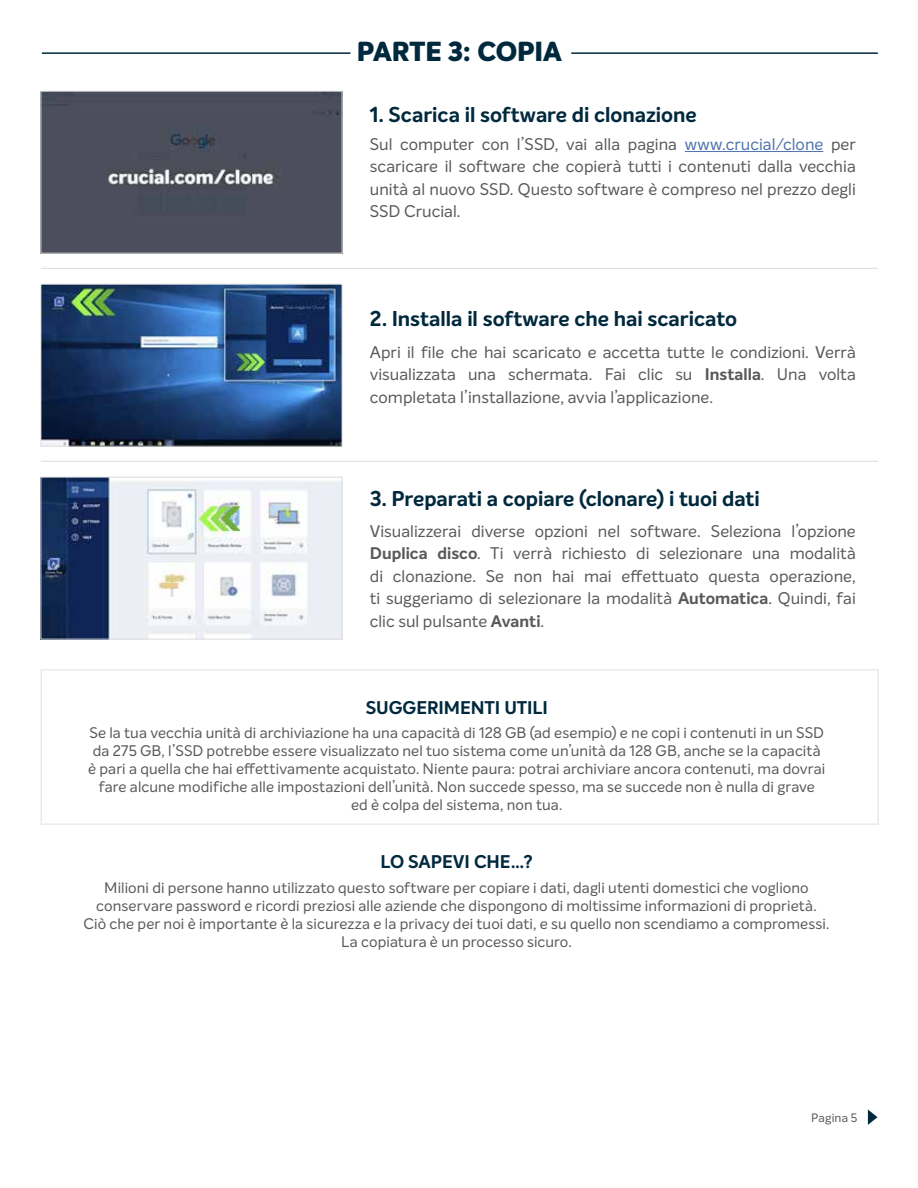
<style>
.page{position:relative;width:918px;height:1188px;background:#fff}
.page>*{position:absolute;margin:0;border:0;box-sizing:border-box;transform-origin:0 0}
.t1{font:800 27px "Intelo";letter-spacing:-.005em;color:#00293d}
.t2{font:700 21px "Intelo";color:#00293d}
.t3{font:700 18px "Intelo Alt";letter-spacing:-.005em;color:#00293d}
.t4{font:16.5px/22.5px "Intelo Alt";color:#58595b;text-align:justify}
.t5{font:15px/18px "Intelo Alt";letter-spacing:.005em;color:#58595b;text-align:center}
.t6{font:12px "Intelo Alt";letter-spacing:.015em;color:#58595b}
.s1{color:#4f73ad}
.s2{font-family:"Intelo";font-weight:700}
</style>
<div class="page">
<svg style="left:868px;top:1110px;width:10px;height:15px"></svg>
<hr style="left:42px;top:52px;width:308px;height:2px;background:#00293d">
<hr style="left:571px;top:52px;width:307px;height:2px;background:#00293d">
<hr style="left:41px;top:461px;width:837px;height:1px;background:#dcddde">
<img style="left:42px;top:93px;width:298px;height:159px">
<div style="left:40px;top:91px;width:302px;height:163px;border:1px solid #dcddde"></div>
<hr style="left:685px;top:151px;width:138px;height:1px;background:#4f73ad">
<img style="left:42px;top:286px;width:298px;height:159px">
<div style="left:40px;top:284px;width:302px;height:163px;border:1px solid #dcddde"></div>
<hr style="left:41px;top:268px;width:837px;height:1px;background:#dcddde">
<img style="left:42px;top:479px;width:298px;height:158px">
<div style="left:40px;top:477px;width:302px;height:162px;border:1px solid #dcddde"></div>
<div style="left:40px;top:669px;width:839px;height:156px;border:2px solid #ebebec"></div>
<h1 class="t1" style="left:357px;top:34px;width:206px">PARTE 3: COPIA</h1>
<h2 class="t2" style="left:370px;top:101px;width:328px">1. Scarica il software di clonazione</h2>
<p class="t4" style="left:370px;top:133px;width:488px">Sul computer con l’SSD, vai alla pagina <span class="s1">www.crucial/clone</span> per scaricare il software che copierà tutti i contenuti dalla vecchia unità al nuovo SSD. Questo software è compreso nel prezzo degli SSD Crucial.</p>
<h2 class="t2" style="left:370px;top:306px;width:369px">2. Installa il software che hai scaricato</h2>
<p class="t4" style="left:370px;top:340px;width:487px">Apri il file che hai scaricato e accetta tutte le condizioni. Verrà visualizzata una schermata. Fai clic su <span class="s2">Installa</span>. Una volta completata l’installazione, avvia l’applicazione.</p>
<h2 class="t2" style="left:370px;top:485px;width:392px">3. Preparati a copiare (clonare) i tuoi dati</h2>
<p class="t4" style="left:370px;top:520px;width:488px">Visualizzerai diverse opzioni nel software. Seleziona l’opzione <span class="s2">Duplica disco</span>. Ti verrà richiesto di selezionare una modalità di clonazione. Se non hai mai effettuato questa operazione, ti suggeriamo di selezionare la modalità <span class="s2">Automatica</span>. Quindi, fai clic sul pulsante <span class="s2">Avanti</span>.</p>
<p class="t3" style="left:366px;top:696px;width:184px">SUGGERIMENTI UTILI</p>
<p class="t5" style="left:88px;top:724px;width:739px">Se la tua vecchia unità di archiviazione ha una capacità di 128 GB (ad esempio) e ne copi i contenuti in un SSD da 275 GB, l’SSD potrebbe essere visualizzato nel tuo sistema come un’unità da 128 GB, anche se la capacità è pari a quella che hai effettivamente acquistato. Niente paura: potrai archiviare ancora contenuti, ma dovrai fare alcune modifiche alle impostazioni dell’unità. Non succede spesso, ma se succede non è nulla di grave<br>ed è colpa del sistema, non tua.</p>
<p class="t3" style="left:380px;top:851px;width:154px">LO SAPEVI CHE...?</p>
<p class="t5" style="left:84px;top:879px;width:747px">Milioni di persone hanno utilizzato questo software per copiare i dati, dagli utenti domestici che vogliono conservare password e ricordi preziosi alle aziende che dispongono di moltissime informazioni di proprietà.<br>Ciò che per noi è importante è la sicurezza e la privacy dei tuoi dati, e su quello non scendiamo a compromessi.<br>La copiatura è un processo sicuro.</p>
<p class="t6" style="left:811px;top:1110px;width:48px">Pagina 5</p>
</div>
